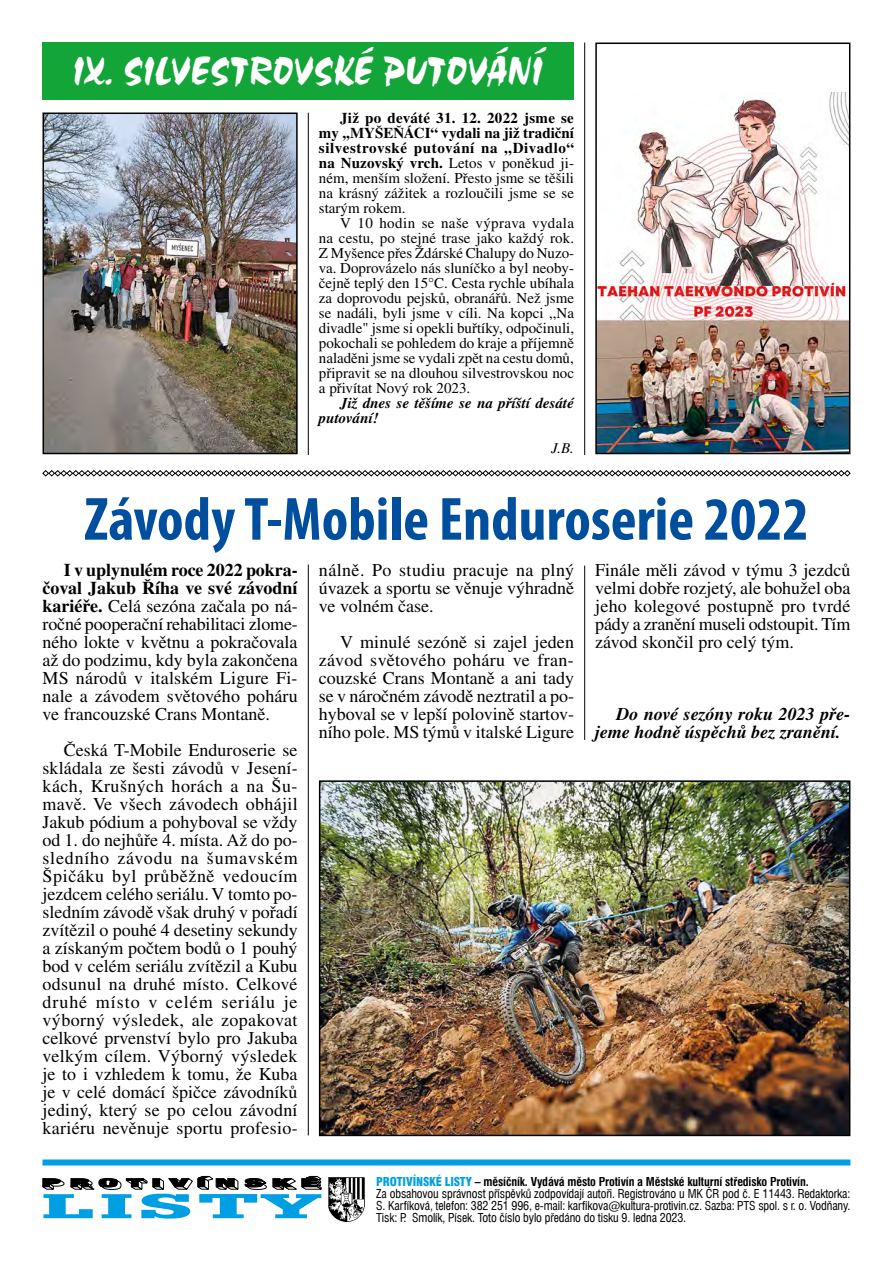
<style>
.page{position:relative;width:893px;height:1263px;background:#fff}
.page>*{position:absolute;margin:0;border:0;box-sizing:border-box;transform-origin:0 0}
.t1{font:700 condensed 61.5px "Myriad Pro";color:#004f9f}
.t2{font:42px "Staccato 555 AT Regular A";color:#fff;scale:.9 1}
.t3{font:18px/18px "Times CE";color:#000;text-align:justify}
.t4{font:italic 700 18px/18px "Times CE";color:#000}
.t5{font:15px/15px "Times CE";color:#000;text-align:justify}
.t6{font:700 15px/15px "Times CE";letter-spacing:.03em;color:#000;text-align:justify}
.t7{font:italic 700 15px/15px "Times CE";color:#000}
.t8{font:italic 15px "Times CE";color:#000}
.t9{font:condensed 12px/12px "Swiss 721 AT";letter-spacing:-.01em;color:#000}
.s1{font-weight:400}
.s2{font-weight:700}
.s3{font-weight:900;color:#009fe3}
</style>
<div class="page">
<div style="left:43px;top:43px;width:531px;height:57px;background:#13a538"></div>
<div style="left:42px;top:1159px;width:808px;height:6px;background:#009fe3"></div>
<img style="left:328px;top:1177px;width:37px;height:45px">
<svg style="left:42px;top:1175px;width:280px;height:43px"></svg>
<img style="left:46px;top:115px;width:249px;height:336px">
<div style="left:43px;top:112px;width:255px;height:342px;border:2px solid #000"></div>
<img style="left:598px;top:92px;width:249px;height:359px">
<div style="left:595px;top:43px;width:255px;height:411px;border:2px solid #000"></div>
<img style="left:322px;top:783px;width:525px;height:350px">
<div style="left:319px;top:780px;width:531px;height:356px;border:2px solid #000"></div>
<svg style="left:42px;top:470px;width:809px;height:7px"></svg>
<hr style="left:308px;top:113px;width:1px;height:342px;background:#000">
<hr style="left:584px;top:43px;width:1px;height:412px;background:#000">
<hr style="left:308px;top:564px;width:1px;height:571px;background:#000">
<hr style="left:584px;top:566px;width:1px;height:174px;background:#000">
<h2 class="t2" style="left:73px;top:45px;width:524px">IX. SILVESTROVSKÉ PUTOVÁNÍ</h2>
<p class="t6" style="left:319px;top:110px;width:257px;text-indent:21px">Již po deváté 31. 12. 2022 jsme se my ,,MYŠEŇÁCI“ vydali na již tradiční silvestrovské putování na „Divadlo“ na Nuzovský vrch. <span class="s1">Letos v poněkud ji&shy;ném, menším složení. Přesto jsme se těšili na krásný zážitek a rozloučili jsme se se starým rokem.</span></p>
<p class="t5" style="left:319px;top:215px;width:257px;text-indent:21px">V 10 hodin se naše výprava vydala na cestu, po stejné trase jako každý rok.<br>Z Myšence přes Ždárské Chalupy do Nuzo&shy;va. Doprovázelo nás sluníčko a byl neoby&shy;čejně teplý den 15°C. Cesta rychle ubíhala za doprovodu pejsků, obranářů. Než jsme se nadáli, byli jsme v cíli. Na kopci ,,Na divadle" jsme si opekli buřtíky, odpočinuli, pokochali se pohledem do kraje a příjemně naladěni jsme se vydali zpět na cestu domů, připravit se na dlouhou silvestrovskou noc a přivítat Nový rok 2023.</p>
<p class="t7" style="left:319px;top:395px;width:257px;text-indent:21px">Již dnes se těšíme se na příští desáté putování!</p>
<p class="t8" style="left:551px;top:439px;width:24px">J.B.</p>
<h1 class="t1" style="left:84px;top:481px;width:726px">Závody T-Mobile Enduroserie 2022</h1>
<p class="t3" style="left:43px;top:561px;width:257px;text-indent:21px"><span class="s2">I v uplynulém roce 2022 pokra&shy;čoval Jakub Říha ve své závodní kariéře.</span> Celá sezóna začala po ná&shy;ročné pooperační rehabilitaci zlome&shy;ného lokte v květnu a pokračovala až do podzimu, kdy byla zakončena MS národů v italském Ligure Fi&shy;nale a závodem světového poháru ve francouzské Crans Montaně.</p>
<p class="t3" style="left:43px;top:741px;width:257px;text-indent:21px">Česká T-Mobile Enduroserie se skládala ze šesti závodů v Jesení&shy;kách, Krušných horách a na Šu&shy;mavě. Ve všech závodech obhájil Jakub pódium a pohyboval se vždy od 1. do nejhůře 4. místa. Až do po&shy;sledního závodu na šumavském Špičáku byl průběžně vedoucím jezdcem celého seriálu. V tomto po&shy;sledním závodě však druhý v pořadí zvítězil o pouhé 4 desetiny sekundy a získaným počtem bodů o 1 pouhý bod v celém seriálu zvítězil a Kubu odsunul na druhé místo. Celkové druhé místo v celém seriálu je výborný výsledek, ale zopakovat celkové prvenství bylo pro Jakuba velkým cílem. Výborný výsledek je to i vzhledem k tomu, že Kuba je v celé domácí špičce závodníků jediný, který se po celou závodní kariéru nevěnuje sportu profesio-</p>
<p class="t3" style="left:319px;top:561px;width:257px">nálně. Po studiu pracuje na plný úvazek a sportu se věnuje výhradně ve volném čase.</p>
<p class="t3" style="left:319px;top:633px;width:257px;text-indent:21px">V minulé sezóně si zajel jeden závod světového poháru ve fran&shy;couzské Crans Montaně a ani tady se v náročném závodě neztratil a po&shy;hyboval se v lepší polovině startov&shy;ního pole. MS týmů v italské Ligure</p>
<p class="t3" style="left:595px;top:561px;width:257px">Finále měli závod v týmu 3 jezdců velmi dobře rozjetý, ale bohužel oba jeho kolegové postupně pro tvrdé pády a zranění museli odstoupit. Tím závod skončil pro celý tým.</p>
<p class="t4" style="left:595px;top:705px;width:257px;text-indent:21px">Do nové sezóny roku 2023 pře&shy;jeme hodně úspěchů bez zranění.</p>
<p class="t9" style="left:376px;top:1175px;width:476px"><span class="s3">PROTIVÍNSKÉ LISTY</span> <span class="s2">– měsíčník. Vydává město Protivín a Městské kulturní středisko Protivín.<br></span>Za obsahovou správnost příspěvků zodpovídají autoři. Registrováno u MK ČR pod č. E 11443. Redaktorka:<br>S. Karfíková, telefon: 382 251 996, e-mail: karfikova@kultura-protivin.cz. Sazba: PTS spol. s r. o. Vodňany.<br>Tisk: P. Smolík, Písek. Toto číslo bylo předáno do tisku 9. ledna 2023.</p>
</div>
